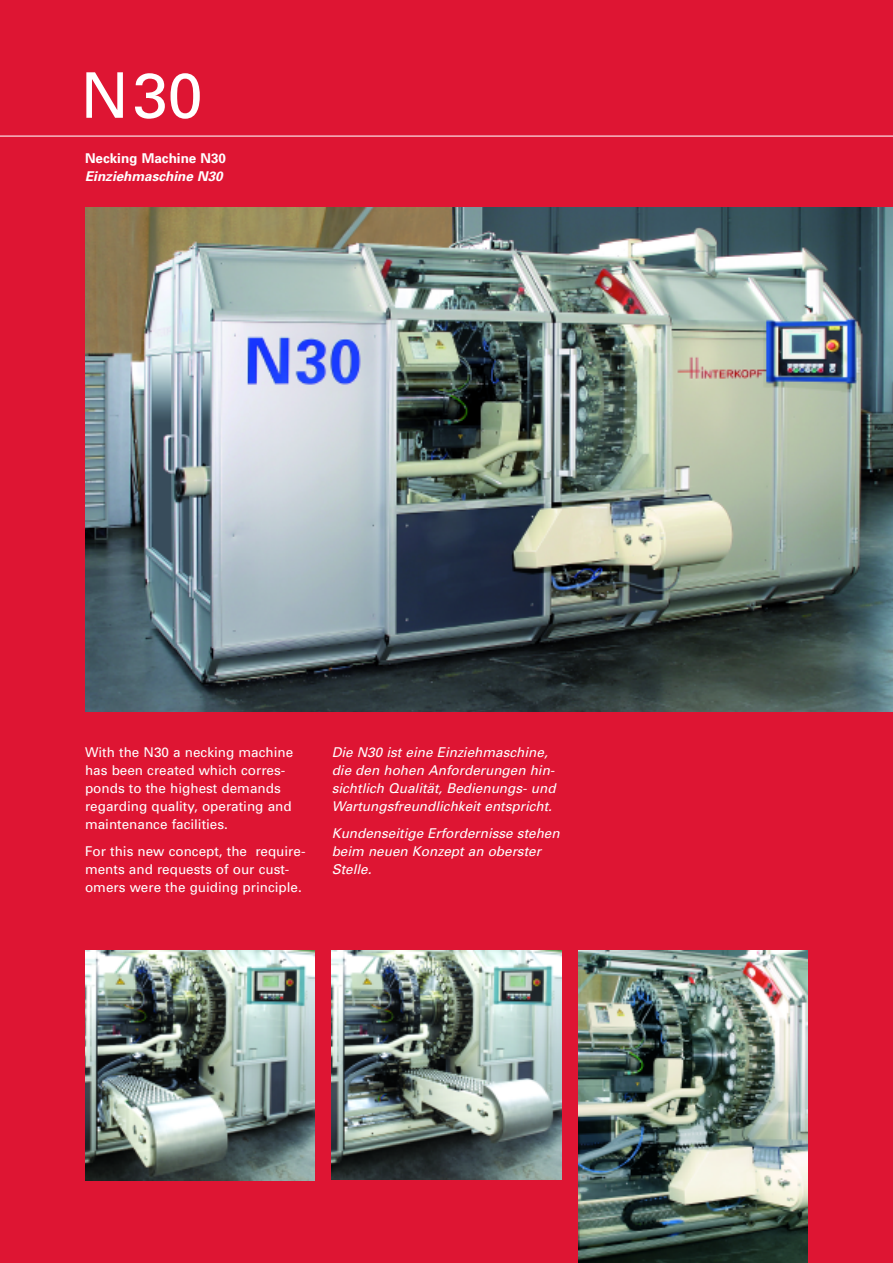
<style>
.page{position:relative;width:893px;height:1263px;background:#de1533}
.page>*{position:absolute;margin:0;border:0;box-sizing:border-box;transform-origin:0 0}
.t1{font:63px "Univers";color:#fff}
.t2{font:13.5px/18px "Univers";color:#fff}
.t3{font:italic 13.5px/18px "Univers";color:#fff}
.t4{font:italic 700 13.5px "Univers";color:#fff}
.t5{font:700 13.5px "Univers";color:#fff}
</style>
<div class="page">
<img style="left:85px;top:208px;width:808px;height:504px">
<img style="left:85px;top:950px;width:230px;height:230px">
<img style="left:332px;top:950px;width:229px;height:230px">
<img style="left:578px;top:950px;width:230px;height:313px">
<hr style="left:0;top:136px;width:893px;height:1px;background:#fff">
<h1 class="t1" style="left:80px;top:72px;width:124px">N30</h1>
<p class="t5" style="left:85px;top:153px;width:143px">Necking Machine N30</p>
<p class="t4" style="left:85px;top:171px;width:139px">Einziehmaschine N30</p>
<p class="t2" style="left:85px;top:744px;width:210px">With the N30 a necking machine has been created which corres&shy;ponds to the highest demands regarding quality, operating and maintenance facilities.</p>
<p class="t2" style="left:85px;top:843px;width:222px">For this new concept, the require&shy;ments and requests of our cust&shy;omers were the guiding principle.</p>
<p class="t3" style="left:332px;top:744px;width:225px">Die N30 ist eine Einziehmaschine, die den hohen Anforderungen hin&shy;sichtlich Qualität, Bedienungs- und Wartungsfreundlichkeit entspricht.</p>
<p class="t3" style="left:332px;top:825px;width:230px">Kundenseitige Erfordernisse stehen beim neuen Konzept an oberster<br>Stelle.</p>
</div>
